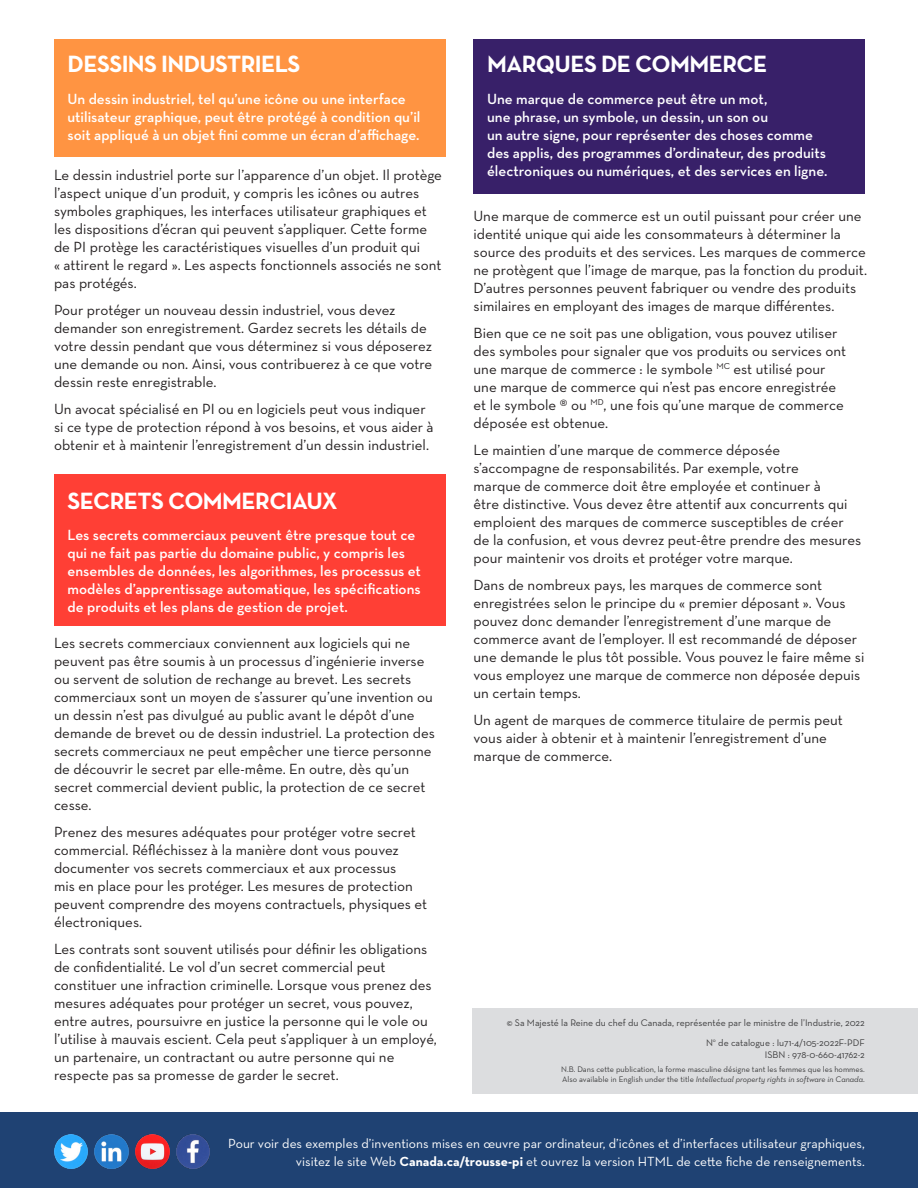
<style>
.page{position:relative;width:918px;height:1188px;background:#fff}
.page>*{position:absolute;margin:0;border:0;box-sizing:border-box;transform-origin:0 0}
.FIGURE_TITLE{font:700 24px "Neutra Text";letter-spacing:-.025em;color:#fff}
.FIGURE_TITLE-2{font:15px/18px "Neutra Text";color:#231f20}
.FIGURE_TITLE-3{font:600 15px/18px "Neutra Text";color:#fff}
.FIGURE_TITLE-4{font:13.5px/18px "Neutraface Text";color:#fff;text-align:right}
.Body_text{font:9.75px "Neutra Text";color:#3e3e3f}
.Body_text-2{font:8.25px/9.8px "Neutra Text";color:#3e3e3f}
.s1{font-style:italic}
.s2{font-weight:700}
</style>
<div class="page">
<div style="left:54px;top:39px;width:392px;height:118px;background:#ff9442"></div>
<div style="left:54px;top:475px;width:392px;height:151px;background:#ff3f35"></div>
<div style="left:474px;top:39px;width:391px;height:155px;background:#382069"></div>
<div style="left:0;top:1112px;width:918px;height:76px;background:#1f4273"></div>
<img style="left:136px;top:1134px;width:33px;height:34px">
<img style="left:54px;top:1135px;width:34px;height:33px">
<img style="left:94px;top:1135px;width:34px;height:33px">
<img style="left:176px;top:1134px;width:34px;height:34px">
<div style="left:472px;top:1009px;width:446px;height:85px;background:#dcdddf"></div>
<p class="FIGURE_TITLE" style="left:68px;top:49px;width:235px">DESSINS INDUSTRIELS</p>
<p class="FIGURE_TITLE-3" style="left:68px;top:89px;width:354px">Un dessin industriel, tel qu’une icône ou une interface utilisateur graphique, peut être protégé à condition qu’il soit appliqué à un objet fini comme un écran d’affichage.</p>
<p class="FIGURE_TITLE-2" style="left:54px;top:166px;width:389px">Le dessin industriel porte sur l’apparence d’un objet. Il protège l’aspect unique d’un produit, y compris les icônes ou autres symboles graphiques, les interfaces utilisateur graphiques et les dispositions d’écran qui peuvent s’appliquer. Cette forme de PI protège les caractéristiques visuelles d’un produit qui<br>« attirent le regard ». Les aspects fonctionnels associés ne sont pas protégés.</p>
<p class="FIGURE_TITLE-2" style="left:54px;top:301px;width:380px">Pour protéger un nouveau dessin industriel, vous devez demander son enregistrement. Gardez secrets les détails de votre dessin pendant que vous déterminez si vous déposerez une demande ou non. Ainsi, vous contribuerez à ce que votre dessin reste enregistrable.</p>
<p class="FIGURE_TITLE-2" style="left:54px;top:400px;width:381px">Un avocat spécialisé en PI ou en logiciels peut vous indiquer si ce type de protection répond à vos besoins, et vous aider à obtenir et à maintenir l’enregistrement d’un dessin industriel.</p>
<p class="FIGURE_TITLE" style="left:68px;top:485px;width:272px">SECRETS COMMERCIAUX</p>
<p class="FIGURE_TITLE-3" style="left:68px;top:526px;width:355px">Les secrets commerciaux peuvent être presque tout ce qui ne fait pas partie du domaine public, y compris les ensembles de données, les algorithmes, les processus et modèles d’apprentissage automatique, les spécifications de produits et les plans de gestion de projet.</p>
<p class="FIGURE_TITLE-2" style="left:54px;top:634px;width:383px">Les secrets commerciaux conviennent aux logiciels qui ne peuvent pas être soumis à un processus d’ingénierie inverse ou servent de solution de rechange au brevet. Les secrets commerciaux sont un moyen de s’assurer qu’une invention ou un dessin n’est pas divulgué au public avant le dépôt d’une demande de brevet ou de dessin industriel. La protection des secrets commerciaux ne peut empêcher une tierce personne de découvrir le secret par elle-même. En outre, dès qu’un secret commercial devient public, la protection de ce secret cesse.</p>
<p class="FIGURE_TITLE-2" style="left:54px;top:823px;width:375px">Prenez des mesures adéquates pour protéger votre secret commercial. Réfléchissez à la manière dont vous pouvez documenter vos secrets commerciaux et aux processus<br>mis en place pour les protéger. Les mesures de protection peuvent comprendre des moyens contractuels, physiques et électroniques.</p>
<p class="FIGURE_TITLE-2" style="left:54px;top:940px;width:384px">Les contrats sont souvent utilisés pour définir les obligations de confidentialité. Le vol d’un secret commercial peut constituer une infraction criminelle. Lorsque vous prenez des mesures adéquates pour protéger un secret, vous pouvez, entre autres, poursuivre en justice la personne qui le vole ou l’utilise à mauvais escient. Cela peut s’appliquer à un employé, un partenaire, un contractant ou autre personne qui ne respecte pas sa promesse de garder le secret.</p>
<p class="FIGURE_TITLE" style="left:487px;top:49px;width:282px">MARQUES DE COMMERCE</p>
<p class="FIGURE_TITLE-3" style="left:487px;top:89px;width:342px">Une marque de commerce peut être un mot,<br>une phrase, un symbole, un dessin, un son ou<br>un autre signe, pour représenter des choses comme des applis, des programmes d’ordinateur, des produits électroniques ou numériques, et des services en ligne.</p>
<p class="FIGURE_TITLE-2" style="left:474px;top:206px;width:395px">Une marque de commerce est un outil puissant pour créer une identité unique qui aide les consommateurs à déterminer la source des produits et des services. Les marques de commerce ne protègent que l’image de marque, pas la fonction du produit.<br>D’autres personnes peuvent fabriquer ou vendre des produits similaires en employant des images de marque différentes.</p>
<p class="FIGURE_TITLE-2" style="left:474px;top:323px;width:374px">Bien que ce ne soit pas une obligation, vous pouvez utiliser des symboles pour signaler que vos produits ou services ont une marque de commerce : le symbole <sup>MC</sup> est utilisé pour une marque de commerce qui n’est pas encore enregistrée et le symbole ® ou <sup>MD</sup>, une fois qu’une marque de commerce déposée est obtenue.</p>
<p class="FIGURE_TITLE-2" style="left:474px;top:440px;width:389px">Le maintien d’une marque de commerce déposée s’accompagne de responsabilités. Par exemple, votre<br>marque de commerce doit être employée et continuer à<br>être distinctive. Vous devez être attentif aux concurrents qui emploient des marques de commerce susceptibles de créer de la confusion, et vous devrez peut-être prendre des mesures pour maintenir vos droits et protéger votre marque.</p>
<p class="FIGURE_TITLE-2" style="left:474px;top:575px;width:392px">Dans de nombreux pays, les marques de commerce sont enregistrées selon le principe du « premier déposant ». Vous pouvez donc demander l’enregistrement d’une marque de commerce avant de l’employer. Il est recommandé de déposer une demande le plus tôt possible. Vous pouvez le faire même si vous employez une marque de commerce non déposée depuis un certain temps.</p>
<p class="FIGURE_TITLE-2" style="left:474px;top:710px;width:371px">Un agent de marques de commerce titulaire de permis peut vous aider à obtenir et à maintenir l’enregistrement d’une marque de commerce.</p>
<p class="Body_text" style="left:507px;top:1017px;width:360px">© Sa Majesté la Reine du chef du Canada, représentée par le ministre de l’Industrie, 2022</p>
<p class="Body_text" style="left:706px;top:1036px;width:160px">N<sup>o</sup> de catalogue : Iu71-4/105-2022F-PDF</p>
<p class="Body_text" style="left:765px;top:1048px;width:102px">ISBN : 978-0-660-41762-2</p>
<p class="Body_text-2" style="left:561px;top:1064px;width:305px">N.B. Dans cette publication, la forme masculine désigne tant les femmes que les hommes.<br>Also available in English under the title <span class="s1">Intellectual property rights in software in Canada</span>.</p>
<p class="FIGURE_TITLE-4" style="left:228px;top:1134px;width:638px">Pour voir des exemples d’inventions mises en œuvre par ordinateur, d’icônes et d’interfaces utilisateur graphiques, visitez le site Web <span class="s2">Canada.ca/trousse-pi</span> et ouvrez la version HTML de cette fiche de renseignements.</p>
</div>
